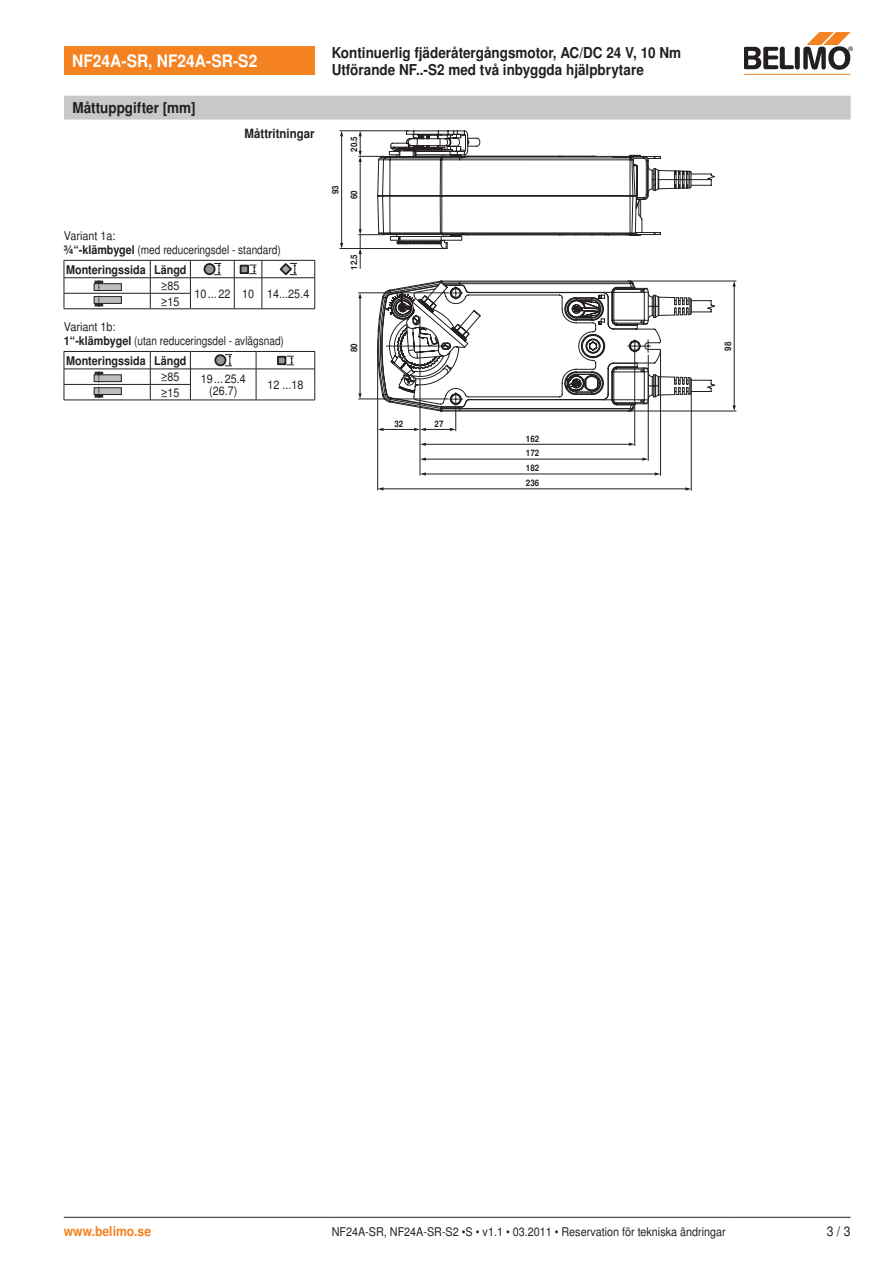
<style>
.page{position:relative;width:893px;height:1263px;background:#fff}
.page>*{position:absolute;margin:0;border:0;box-sizing:border-box;transform-origin:0 0}
.t1{font:700 17.25px "Nimbus Sans BEL";color:#fff;scale:.9 1}
.t2{font:700 15px/16.5px "Nimbus Sans BEL";color:#231f20;scale:.9 1}
.t3{font:700 13.5px "Nimbus Sans BEL";color:#f58220;scale:.9 1}
.t4{font:13.5px "Nimbus Sans BEL";color:#231f20;scale:.9 1}
.t5{font:700 12.75px "Nimbus Sans BEL";color:#231f20;scale:.9 1}
.t6{font:12px/14.4px "Nimbus Sans BEL";color:#231f20;scale:.9 1}
.t7{font:700 12px "Nimbus Sans BEL";color:#231f20;scale:.9 1}
.t8{font:700 8.85px/14.9px "Nimbus Sans BEL";color:#231f20;text-align:justify;scale:.9 1}
.s1{font-weight:700}
</style>
<div class="page">
<div style="left:64px;top:47px;width:251px;height:28px;background:#f58220"></div>
<hr style="left:744px;top:74px;width:106px;height:1px;background:#f58220">
<svg style="left:744px;top:32px;width:109px;height:38px"></svg>
<hr style="left:64px;top:1217px;width:268px;height:1px;background:#231f20">
<hr style="left:332px;top:1217px;width:404px;height:1px;background:#231f20">
<hr style="left:736px;top:1217px;width:114px;height:1px;background:#231f20">
<hr style="left:64px;top:260px;width:86px;height:1px;background:#231f20">
<hr style="left:150px;top:260px;width:40px;height:1px;background:#231f20">
<hr style="left:190px;top:260px;width:44px;height:1px;background:#231f20">
<hr style="left:262px;top:260px;width:53px;height:1px;background:#231f20">
<hr style="left:64px;top:277px;width:86px;height:1px;background:#231f20">
<hr style="left:150px;top:277px;width:40px;height:1px;background:#231f20">
<hr style="left:190px;top:277px;width:44px;height:1px;background:#231f20">
<hr style="left:262px;top:277px;width:53px;height:1px;background:#231f20">
<hr style="left:64px;top:293px;width:86px;height:1px;background:#231f20">
<svg style="left:64px;top:260px;width:1px;height:49px"></svg>
<hr style="left:150px;top:293px;width:41px;height:1px;background:#231f20">
<svg style="left:150px;top:260px;width:1px;height:49px"></svg>
<svg style="left:190px;top:260px;width:1px;height:49px"></svg>
<svg style="left:314px;top:260px;width:1px;height:49px"></svg>
<hr style="left:64px;top:309px;width:86px;height:1px;background:#231f20">
<hr style="left:150px;top:309px;width:40px;height:1px;background:#231f20">
<hr style="left:190px;top:309px;width:44px;height:1px;background:#231f20">
<hr style="left:262px;top:309px;width:53px;height:1px;background:#231f20">
<hr style="left:64px;top:351px;width:86px;height:1px;background:#231f20">
<hr style="left:150px;top:351px;width:40px;height:1px;background:#231f20">
<hr style="left:190px;top:351px;width:44px;height:1px;background:#231f20">
<hr style="left:262px;top:351px;width:53px;height:1px;background:#231f20">
<hr style="left:64px;top:369px;width:86px;height:1px;background:#231f20">
<hr style="left:150px;top:369px;width:40px;height:1px;background:#231f20">
<hr style="left:190px;top:369px;width:44px;height:1px;background:#231f20">
<hr style="left:262px;top:369px;width:53px;height:1px;background:#231f20">
<hr style="left:64px;top:384px;width:86px;height:1px;background:#231f20">
<svg style="left:64px;top:352px;width:1px;height:48px"></svg>
<hr style="left:150px;top:384px;width:41px;height:1px;background:#231f20">
<svg style="left:150px;top:352px;width:1px;height:48px"></svg>
<svg style="left:190px;top:352px;width:1px;height:48px"></svg>
<svg style="left:314px;top:352px;width:1px;height:48px"></svg>
<hr style="left:64px;top:400px;width:86px;height:1px;background:#231f20">
<hr style="left:150px;top:400px;width:40px;height:1px;background:#231f20">
<hr style="left:190px;top:400px;width:44px;height:1px;background:#231f20">
<hr style="left:262px;top:400px;width:53px;height:1px;background:#231f20">
<div style="left:204px;top:264px;width:11px;height:10px;background:#939598;border-radius:50%"></div>
<div style="left:204px;top:263px;width:12px;height:12px;border:2px solid #231f20;border-radius:50%"></div>
<svg style="left:214px;top:263px;width:7px;height:12px"></svg>
<svg style="left:234px;top:260px;width:29px;height:50px"></svg>
<div style="left:241px;top:266px;width:7px;height:7px;background:#939598"></div>
<div style="left:240px;top:265px;width:9px;height:9px;border:2px solid #231f20"></div>
<svg style="left:280px;top:263px;width:17px;height:12px"></svg>
<div style="left:94px;top:284px;width:27px;height:6px;background:#bcbdc0"></div>
<div style="left:94px;top:283px;width:28px;height:8px;border:1px solid #231f20"></div>
<div style="left:94px;top:297px;width:27px;height:6px;background:#bcbdc0"></div>
<div style="left:94px;top:296px;width:28px;height:8px;border:1px solid #231f20"></div>
<svg style="left:95px;top:280px;width:8px;height:27px"></svg>
<div style="left:215px;top:355px;width:11px;height:10px;background:#939598;border-radius:50%"></div>
<div style="left:214px;top:354px;width:12px;height:12px;border:2px solid #231f20;border-radius:50%"></div>
<svg style="left:225px;top:351px;width:37px;height:50px"></svg>
<svg style="left:287px;top:356px;width:7px;height:9px"></svg>
<div style="left:278px;top:357px;width:7px;height:7px;background:#939598"></div>
<div style="left:277px;top:356px;width:9px;height:9px;border:2px solid #231f20"></div>
<div style="left:94px;top:375px;width:27px;height:7px;background:#bcbdc0"></div>
<div style="left:94px;top:374px;width:28px;height:8px;border:1px solid #231f20"></div>
<div style="left:94px;top:388px;width:27px;height:6px;background:#bcbdc0"></div>
<div style="left:94px;top:387px;width:28px;height:8px;border:1px solid #231f20"></div>
<svg style="left:95px;top:371px;width:8px;height:27px"></svg>
<div style="left:64px;top:96px;width:787px;height:24px;background:#c7c8ca"></div>
<hr style="left:340px;top:248px;width:106px;height:1px;background:#231f20">
<hr style="left:341px;top:135px;width:1px;height:109px;background:#231f20">
<hr style="left:340px;top:131px;width:69px;height:1px;background:#231f20">
<svg style="left:340px;top:131px;width:3px;height:5px"></svg>
<svg style="left:358px;top:131px;width:357px;height:138px"></svg>
<hr style="left:424px;top:444px;width:207px;height:1px;background:#231f20">
<hr style="left:648px;top:355px;width:1px;height:106px;background:#231f20">
<svg style="left:642px;top:457px;width:6px;height:4px"></svg>
<hr style="left:634px;top:348px;width:1px;height:98px;background:#231f20">
<svg style="left:629px;top:443px;width:6px;height:3px"></svg>
<hr style="left:424px;top:459px;width:220px;height:1px;background:#231f20">
<svg style="left:421px;top:457px;width:5px;height:4px"></svg>
<hr style="left:660px;top:349px;width:1px;height:127px;background:#231f20">
<svg style="left:655px;top:472px;width:6px;height:4px"></svg>
<hr style="left:424px;top:474px;width:233px;height:1px;background:#231f20">
<svg style="left:420px;top:472px;width:6px;height:4px"></svg>
<hr style="left:691px;top:393px;width:1px;height:98px;background:#231f20">
<svg style="left:685px;top:487px;width:6px;height:3px"></svg>
<hr style="left:381px;top:489px;width:307px;height:1px;background:#231f20">
<hr style="left:420px;top:379px;width:1px;height:96px;background:#231f20">
<hr style="left:377px;top:345px;width:1px;height:145px;background:#231f20">
<svg style="left:378px;top:487px;width:5px;height:3px"></svg>
<hr style="left:627px;top:281px;width:109px;height:1px;background:#231f20">
<hr style="left:627px;top:411px;width:109px;height:1px;background:#231f20">
<hr style="left:734px;top:284px;width:1px;height:124px;background:#231f20">
<svg style="left:733px;top:405px;width:3px;height:6px"></svg>
<svg style="left:732px;top:281px;width:4px;height:6px"></svg>
<hr style="left:358px;top:293px;width:91px;height:1px;background:#231f20">
<hr style="left:358px;top:399px;width:91px;height:1px;background:#231f20">
<hr style="left:360px;top:297px;width:1px;height:98px;background:#231f20">
<svg style="left:358px;top:393px;width:4px;height:6px"></svg>
<svg style="left:358px;top:293px;width:4px;height:5px"></svg>
<svg style="left:376px;top:281px;width:339px;height:150px"></svg>
<h1 class="t1" style="left:72px;top:51px;width:207px">NF24A-SR, NF24A-SR-S2</h1>
<p class="t2" style="left:332px;top:45px;width:390px">Kontinuerlig fjäderåtergångsmotor, AC/DC 24 V, 10 Nm<br>Utförande NF..-S2 med två inbyggda hjälpbrytare</p>
<p class="t2" style="left:72px;top:100px;width:138px">Måttuppgifter [mm]</p>
<p class="t5" style="left:245px;top:126px;width:79px">Måttritningar</p>
<p class="t6" style="left:64px;top:228px;width:242px">Variant 1a:<br><span class="s1">¾“-klämbygel</span> (med reduceringsdel - standard)</p>
<p class="t7" style="left:66px;top:262px;width:135px">Monteringssida Längd</p>
<p class="t6" style="left:161px;top:279px;width:22px">≥85</p>
<p class="t6" style="left:194px;top:287px;width:129px">10 ...22 10 14...25.4</p>
<p class="t6" style="left:161px;top:294px;width:22px">≥15</p>
<p class="t6" style="left:64px;top:320px;width:246px">Variant 1b:<br><span class="s1">1“-klämbygel</span> (utan reduceringsdel - avlägsnad)</p>
<p class="t7" style="left:66px;top:353px;width:135px">Monteringssida Längd</p>
<p class="t6" style="left:161px;top:370px;width:22px">≥85</p>
<p class="t6" style="left:201px;top:372px;width:52px;line-height:12.6px;text-align:center">19...25.4 (26.7)</p>
<p class="t6" style="left:267px;top:378px;width:42px">12 ...18</p>
<p class="t6" style="left:161px;top:386px;width:22px">≥15</p>
<p class="t8" style="left:347px;top:152px;width:19px;rotate:-90deg">20.5</p>
<p class="t8" style="left:328px;top:194px;width:11px;rotate:-90deg">93</p>
<p class="t8" style="left:347px;top:199px;width:11px;rotate:-90deg">60</p>
<p class="t8" style="left:347px;top:270px;width:19px;rotate:-90deg">12.5</p>
<p class="t8" style="left:347px;top:352px;width:11px;rotate:-90deg">80</p>
<p class="t8" style="left:721px;top:351px;width:11px;rotate:-90deg">98</p>
<p class="t8" style="left:394px;top:416px;width:11px">32</p>
<p class="t8" style="left:435px;top:416px;width:11px">27</p>
<p class="t8" style="left:526px;top:431px;width:16px">162<br>172<br>182<br>236</p>
<p class="t3" style="left:64px;top:1223px;width:99px">www.belimo.se</p>
<p class="t6" style="left:332px;top:1225px;width:439px">NF24A-SR, NF24A-SR-S2 •S • v1.1 • 03.2011 • Reservation för tekniska ändringar</p>
<p class="t4" style="left:827px;top:1223px;width:28px">3 / 3</p>
</div>
